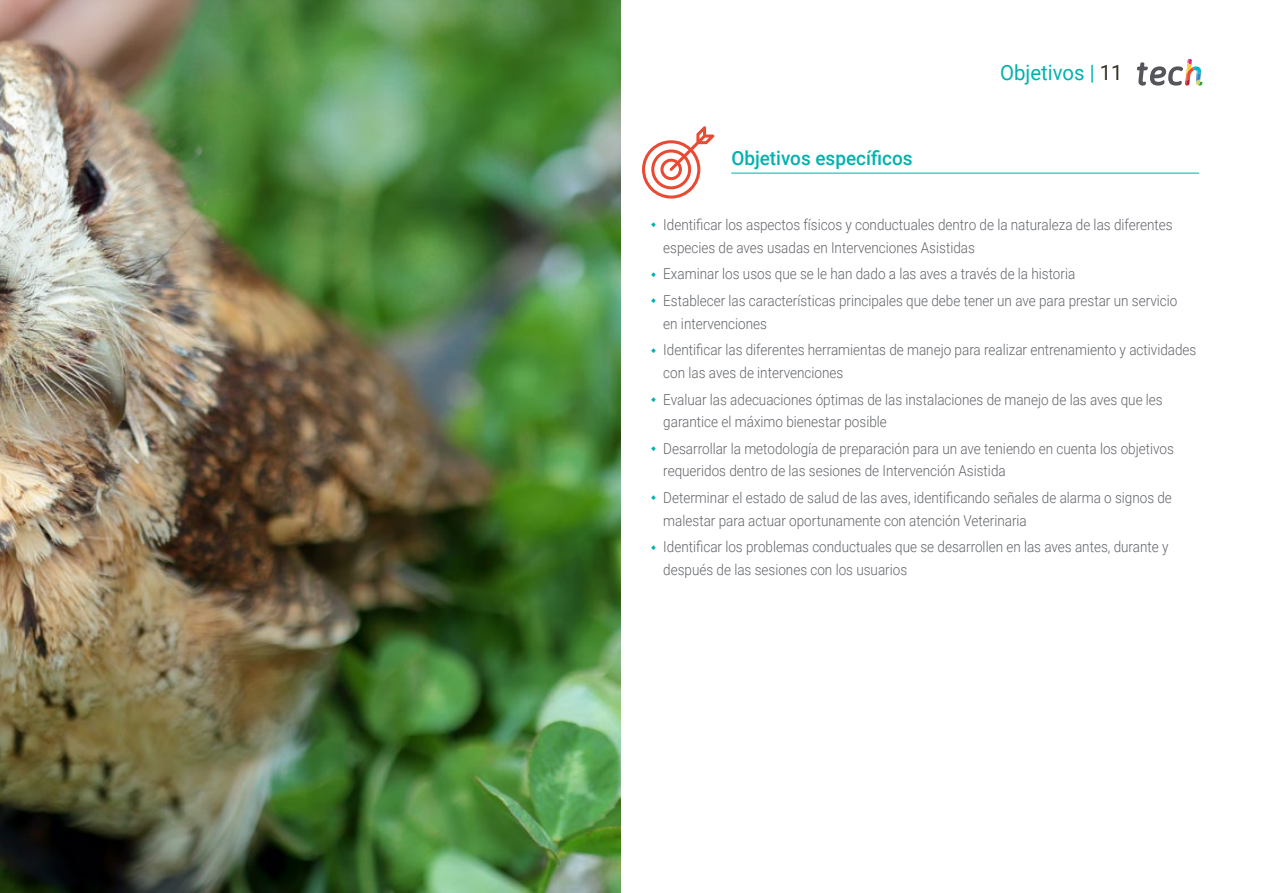
<style>
.page{position:relative;width:1263px;height:893px;background:#fff}
.page>*{position:absolute;margin:0;border:0;box-sizing:border-box;transform-origin:0 0}
.t1{font:21px "Roboto";color:#00b2af}
.t2{font:500 19.5px "Roboto";color:#00b2af}
.t3{font:300 15px/26.7px "Roboto";color:#61646a;scale:.9 1}
.s1{color:#312e20}
</style>
<div class="page">
<hr style="left:731px;top:173px;width:468px;height:1px;background:#00b2af">
<svg style="left:642px;top:126px;width:72px;height:73px"></svg>
<svg style="left:1137px;top:59px;width:65px;height:27px"></svg>
<img style="left:0;top:0;width:621px;height:893px">
<h2 class="t2" style="left:731px;top:144px;width:183px">Objetivos específicos</h2>
<h1 class="t1" style="left:1000px;top:57px;width:124px">Objetivos | <span class="s1">11</span></h1>
<p class="t3" style="left:663px;top:213px;width:568px;line-height:22.5px">Identificar los aspectos físicos y conductuales dentro de la naturaleza de las diferentes especies de aves usadas en Intervenciones Asistidas</p>
<p class="t3" style="left:663px;top:260px;width:573px">Examinar los usos que se le han dado a las aves a través de la historia<br>Establecer las características principales que debe tener un ave para prestar un servicio</p>
<p class="t3" style="left:663px;top:309px;width:594px">en intervenciones<br>Identificar las diferentes herramientas de manejo para realizar entrenamiento y actividades</p>
<p class="t3" style="left:663px;top:359px;width:556px">con las aves de intervenciones<br>Evaluar las adecuaciones óptimas de las instalaciones de manejo de las aves que les</p>
<p class="t3" style="left:663px;top:408px;width:569px">garantice el máximo bienestar posible<br>Desarrollar la metodología de preparación para un ave teniendo en cuenta los objetivos</p>
<p class="t3" style="left:663px;top:457px;width:567px">requeridos dentro de las sesiones de Intervención Asistida<br>Determinar el estado de salud de las aves, identificando señales de alarma o signos de</p>
<p class="t3" style="left:663px;top:506px;width:563px">malestar para actuar oportunamente con atención Veterinaria<br>Identificar los problemas conductuales que se desarrollen en las aves antes, durante y</p>
<p class="t3" style="left:663px;top:556px;width:273px">después de las sesiones con los usuarios</p>
</div>
